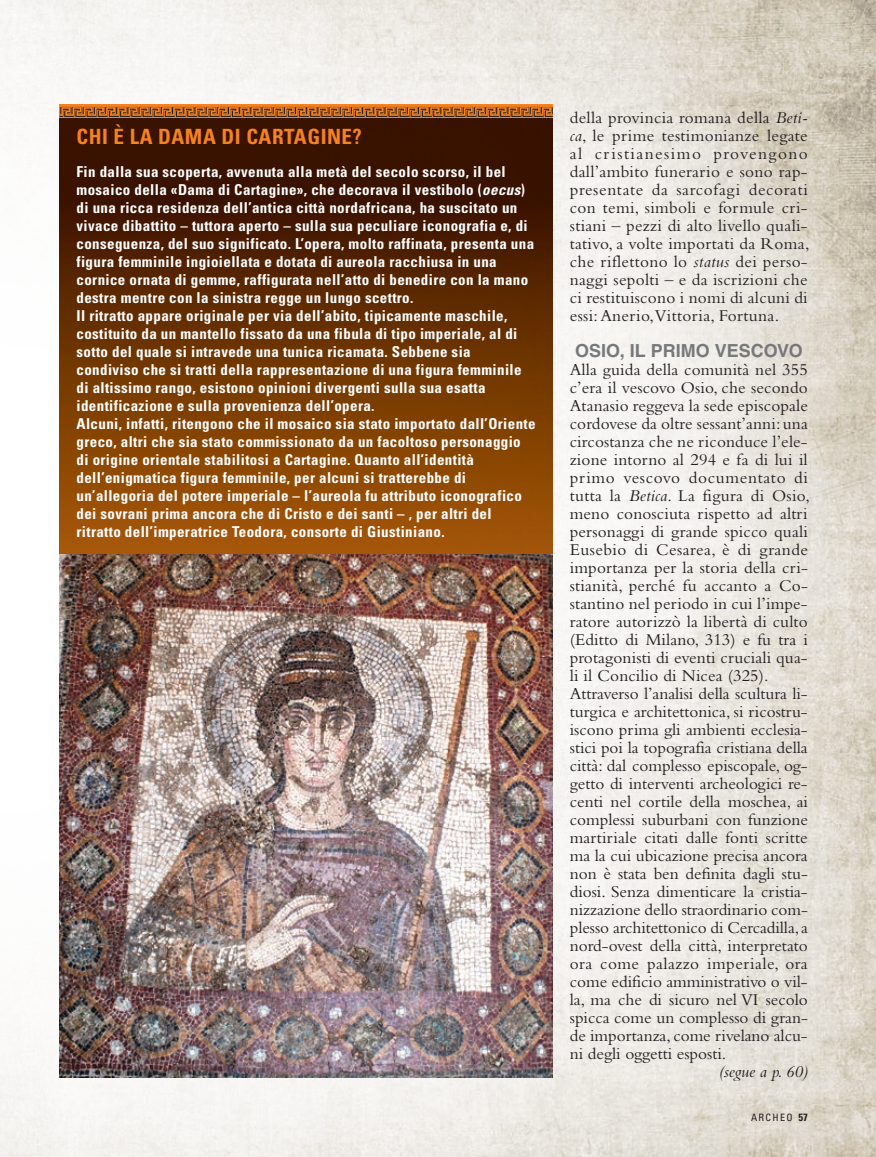
<style>
.page{position:relative;width:876px;height:1157px;background:#fff}
.page>*{position:absolute;margin:0;border:0;box-sizing:border-box;transform-origin:0 0}
.t1{font:700 condensed 21px "Univers LT Std";letter-spacing:.025em;color:#f58220}
.t2{font:700 18px "Helvetica LT Std";color:#76787b}
.t3{font:17.25px/18px "Bembo Std";letter-spacing:.005em;color:#231f20;text-align:justify}
.t4{font:italic 17.25px "Bembo Std";color:#231f20}
.t5{font:700 condensed 15px/18px "Univers LT Std";letter-spacing:.025em;color:#fff}
.t6{font:condensed 10.2px "Univers LT Std";letter-spacing:.135em;color:#231f20}
.s1{font-style:italic}
.s2{font-weight:700;font-size:10.5px}
</style>
<div class="page">
<img style="left:0;top:0;width:876px;height:1157px">
<img style="left:0;top:39px;width:47px;height:1118px">
<div style="left:60px;top:106px;width:493px;height:467px;background:linear-gradient(to bottom,#280700,#a95b05)"></div>
<svg style="left:60px;top:105px;width:493px;height:13px"></svg>
<svg style="left:60px;top:107px;width:493px;height:10px;background:#a65c20"></svg>
<img style="left:60px;top:555px;width:493px;height:522px">
<p class="t1" style="left:77px;top:124px;width:287px">CHI È LA DAMA DI CARTAGINE?</p>
<p class="t5" style="left:77px;top:162px;width:461px">Fin dalla sua scoperta, avvenuta alla metà del secolo scorso, il bel mosaico della «Dama di Cartagine», che decorava il vestibolo (<span class="s1">oecus</span>) di una ricca residenza dell’antica città nordafricana, ha suscitato un vivace dibattito – tuttora aperto – sulla sua peculiare iconografia e, di conseguenza, del suo significato. L’opera, molto raffinata, presenta una figura femminile ingioiellata e dotata di aureola racchiusa in una cornice ornata di gemme, raffigurata nell’atto di benedire con la mano destra mentre con la sinistra regge un lungo scettro.<br>Il ritratto appare originale per via dell’abito, tipicamente maschile, costituito da un mantello fissato da una fibula di tipo imperiale, al di sotto del quale si intravede una tunica ricamata. Sebbene sia condiviso che si tratti della rappresentazione di una figura femminile di altissimo rango, esistono opinioni divergenti sulla sua esatta identificazione e sulla provenienza dell’opera.<br>Alcuni, infatti, ritengono che il mosaico sia stato importato dall’Oriente greco, altri che sia stato commissionato da un facoltoso personaggio di origine orientale stabilitosi a Cartagine. Quanto all’identità dell’enigmatica figura femminile, per alcuni si tratterebbe di un’allegoria del potere imperiale – l’aureola fu attributo iconografico dei sovrani prima ancora che di Cristo e dei santi – , per altri del ritratto dell’imperatrice Teodora, consorte di Giustiniano.</p>
<p class="t3" style="left:570px;top:108px;width:241px">della provincia romana della <span class="s1">Beti&shy;ca</span>, le prime testimonianze legate al cristianesimo provengono dall’ambito funerario e sono rap&shy;presentate da sarcofagi decorati con temi, simboli e formule cri&shy;stiani – pezzi di alto livello quali&shy;tativo, a volte importati da Roma, che riflettono lo <span class="s1">status</span> dei perso&shy;naggi sepolti – e da iscrizioni che ci restituiscono i nomi di alcuni di essi: Anerio, Vittoria, Fortuna.</p>
<p class="t2" style="left:575px;top:339px;width:229px">OSIO, IL PRIMO VESCOVO</p>
<p class="t3" style="left:570px;top:360px;width:241px;text-align:left">Alla guida della comunità nel 355 c’era il vescovo Osio, che secondo Atanasio reggeva la sede episcopale cordovese da oltre sessant’anni: una circostanza che ne riconduce l’ele&shy;zione intorno al 294 e fa di lui il primo vescovo documentato di tutta la <span class="s1">Betica</span>. La figura di Osio, meno conosciuta rispetto ad altri personaggi di grande spicco quali Eusebio di Cesarea, è di grande importanza per la storia della cri&shy;stianità, perché fu accanto a Co&shy;stantino nel periodo in cui l’impe&shy;ratore autorizzò la libertà di culto (Editto di Milano, 313) e fu tra i protagonisti di eventi cruciali qua&shy;li il Concilio di Nicea (325).<br>Attraverso l’analisi della scultura li&shy;turgica e architettonica, si ricostru&shy;iscono prima gli ambienti ecclesia&shy;stici poi la topografia cristiana della città: dal complesso episcopale, og&shy;getto di interventi archeologici re&shy;centi nel cortile della moschea, ai complessi suburbani con funzione martiriale citati dalle fonti scritte ma la cui ubicazione precisa ancora non è stata ben definita dagli stu&shy;diosi. Senza dimenticare la cristia&shy;nizzazione dello straordinario com&shy;plesso architettonico di Cercadilla, a nord-ovest della città, interpretato ora come palazzo imperiale, ora come edificio amministrativo o vil&shy;la, ma che di sicuro nel VI secolo spicca come un complesso di gran&shy;de importanza, come rivelano alcu&shy;ni degli oggetti esposti.</p>
<p class="t4" style="left:719px;top:1061px;width:90px">(segue a p. 60)</p>
<p class="t6" style="left:751px;top:1111px;width:58px">ARCHEO <span class="s2">57</span></p>
</div>
